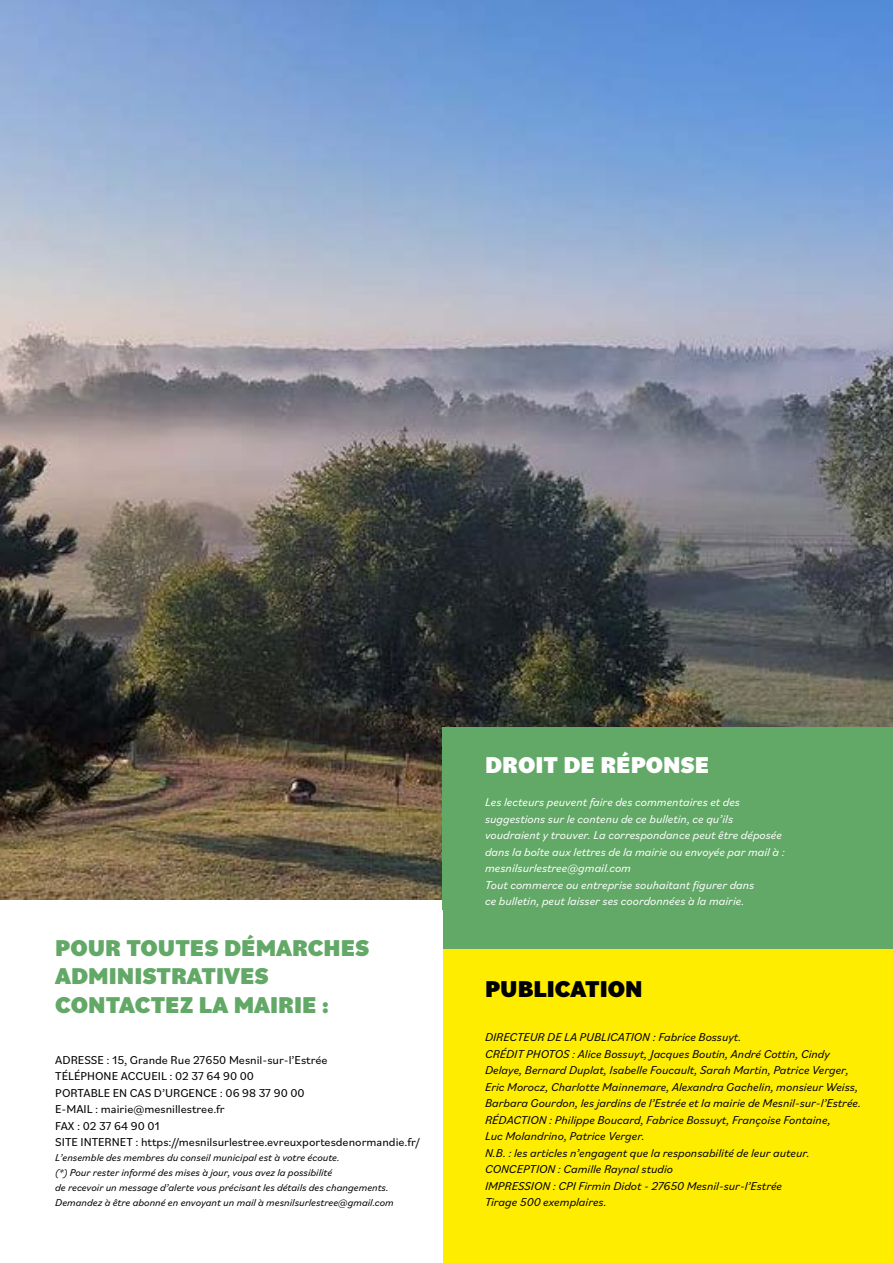
<style>
.page{position:relative;width:893px;height:1263px;background:#fff}
.page>*{position:absolute;margin:0;border:0;box-sizing:border-box;transform-origin:0 0}
.t1{font:900 24px/28.8px "Bilo";color:#62a866}
.t2{font:900 24px "Bilo";color:#fff}
.t3{font:900 24px "Bilo";color:#000}
.t4{font:italic 12px/16.5px "Bilo";color:#000}
.t5{font:italic 12px/16.5px "Bilo";color:#fff}
.t6{font:12px/16.5px "Bilo";color:#000}
.t7{font:italic 10.5px/15px "Bilo";color:#000}
</style>
<div class="page">
<img style="left:0;top:0;width:893px;height:899px">
<div style="left:443px;top:727px;width:450px;height:222px;background:#62a866"></div>
<div style="left:443px;top:949px;width:450px;height:314px;background:#ffed00"></div>
<h1 class="t1" style="left:55px;top:932px;width:316px">POUR TOUTES DÉMARCHES<br>ADMINISTRATIVES<br>CONTACTEZ LA MAIRIE :</h1>
<p class="t6" style="left:55px;top:1051px;width:366px">ADRESSE : 15, Grande Rue 27650 Mesnil-sur-l’Estrée<br>TÉLÉPHONE ACCUEIL : 02 37 64 90 00<br>PORTABLE EN CAS D’URGENCE : 06 98 37 90 00<br>E-MAIL : mairie@mesnillestree.fr<br>FAX : 02 37 64 90 01<br>SITE INTERNET : https://mesnilsurlestree.evreuxportesdenormandie.fr/</p>
<p class="t7" style="left:55px;top:1150px;width:340px">L’ensemble des membres du conseil municipal est à votre écoute.<br>(*) Pour rester informé des mises à jour, vous avez la possibilité<br>de recevoir un message d’alerte vous précisant les détails des changements.<br>Demandez à être abonné en envoyant un mail à mesnilsurlestree@gmail.com</p>
<h1 class="t2" style="left:485px;top:748px;width:226px">DROIT DE RÉPONSE</h1>
<p class="t5" style="left:485px;top:793px;width:301px">Les lecteurs peuvent faire des commentaires et des suggestions sur le contenu de ce bulletin, ce qu’ils voudraient y trouver. La correspondance peut être déposée dans la boîte aux lettres de la mairie ou envoyée par mail à : mesnilsurlestree@gmail.com<br>Tout commerce ou entreprise souhaitant figurer dans<br>ce bulletin, peut laisser ses coordonnées à la mairie.</p>
<h1 class="t3" style="left:485px;top:973px;width:159px">PUBLICATION</h1>
<p class="t4" style="left:485px;top:1029px;width:378px">DIRECTEUR DE LA PUBLICATION : Fabrice Bossuyt.<br>CRÉDIT PHOTOS : Alice Bossuyt, Jacques Boutin, André Cottin, Cindy Delaye, Bernard Duplat, Isabelle Foucault, Sarah Martin, Patrice Verger, Eric Morocz, Charlotte Mainnemare, Alexandra Gachelin, monsieur Weiss, Barbara Gourdon, les jardins de l’Estrée et la mairie de Mesnil-sur-l’Estrée.<br>RÉDACTION : Philippe Boucard, Fabrice Bossuyt, Françoise Fontaine,<br>Luc Molandrino, Patrice Verger.<br>N.B. : les articles n’engagent que la responsabilité de leur auteur.<br>CONCEPTION : Camille Raynal studio<br>IMPRESSION : CPI Firmin Didot - 27650 Mesnil-sur-l’Estrée<br>Tirage 500 exemplaires.</p>
</div>
